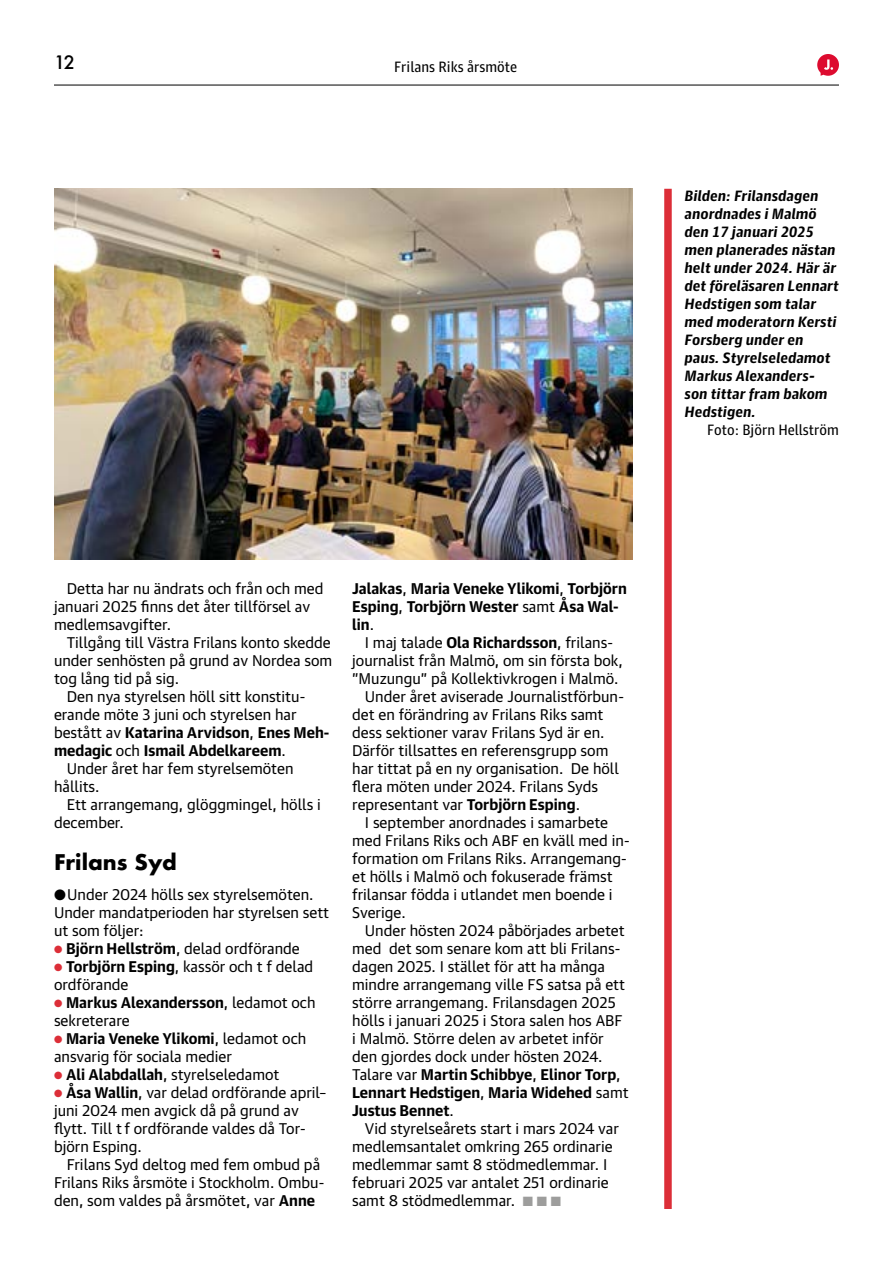
<style>
.page{position:relative;width:893px;height:1263px;background:#fff}
.page>*{position:absolute;margin:0;border:0;box-sizing:border-box;transform-origin:0 0}
.t1{font:700 21px "Futura";color:#000}
.t2{font:500 18px "Futura";color:#000}
.t3{font:15px/18px "Guardian Text Sans";color:#000}
.t4{font:italic 700 15px/18px "Guardian Agate Sans 2";color:#000}
.t5{font:700 15px/18px "Guardian Text Sans";color:#000}
.t6{font:15px "Guardian Agate Sans 2";color:#000}
.s1{font-weight:400}
.s2{color:#dc2e38}
.s3{font-weight:700}
.s4{color:#9d9d9c}
</style>
<div class="page">
<svg style="left:817px;top:54px;width:22px;height:22px"></svg>
<hr style="left:54px;top:85px;width:785px;height:1px;background:#000">
<div style="left:664px;top:189px;width:8px;height:1020px;background:#dc2e38"></div>
<img style="left:54px;top:188px;width:578px;height:371px">
<p class="t2" style="left:54px;top:50px;width:22px">12</p>
<p class="t6" style="left:394px;top:56px;width:124px">Frilans Riks årsmöte</p>
<p class="t4" style="left:685px;top:186px;width:156px">Bilden: Frilansdagen anordnades i Malmö den 17 januari 2025 men planerades nästan helt under 2024. Här är det föreläsaren Lennart<br>Hedstigen som talar med moderatorn Kersti<br>Forsberg under en paus. Styrelseledamot<br>Markus Alexanders&shy;son tittar fram bakom<br>Hedstigen.</p>
<p class="t6" style="left:707px;top:419px;width:133px">Foto: Björn Hellström</p>
<p class="t3" style="left:54px;top:578px;width:271px;text-indent:13px">Detta har nu ändrats och från och med januari 2025 finns det åter tillförsel av medlemsavgifter.</p>
<p class="t3" style="left:67px;top:632px;width:265px">Tillgång till Västra Frilans konto skedde</p>
<p class="t3" style="left:54px;top:650px;width:280px">under senhösten på grund av Nordea som</p>
<p class="t3" style="left:54px;top:668px;width:127px">tog lång tid på sig.</p>
<p class="t3" style="left:67px;top:686px;width:240px">Den nya styrelsen höll sitt konstitu-</p>
<p class="t3" style="left:54px;top:704px;width:244px">erande möte 3 juni och styrelsen har</p>
<p class="t5" style="left:54px;top:723px;width:277px"><span class="s1">bestått av</span> Katarina Arvidson<span class="s1">,</span> Enes Meh-</p>
<p class="t5" style="left:54px;top:741px;width:233px">medagic <span class="s1">och</span> Ismail Abdelkareem<span class="s1">.</span></p>
<p class="t3" style="left:67px;top:758px;width:228px">Under året har fem styrelsemöten</p>
<p class="t3" style="left:54px;top:776px;width:47px">hållits.</p>
<p class="t3" style="left:67px;top:794px;width:256px">Ett arrangemang, glöggmingel, hölls i</p>
<p class="t3" style="left:54px;top:812px;width:71px">december.</p>
<h1 class="t1" style="left:54px;top:847px;width:124px">Frilans Syd</h1>
<p class="t3" style="left:54px;top:884px;width:277px">●Under 2024 hölls sex styrelsemöten.<br>Under mandatperioden har styrelsen sett ut som följer:</p>
<p class="t3" style="left:54px;top:938px;width:247px"><span class="s2">●</span> <span class="s3">Björn Hellström</span>, delad ordförande</p>
<p class="t3" style="left:54px;top:956px;width:261px"><span class="s2">●</span> <span class="s3">Torbjörn Esping</span>, kassör och t f delad ordförande</p>
<p class="t3" style="left:54px;top:992px;width:263px"><span class="s2">●</span> <span class="s3">Markus Alexandersson</span>, ledamot och sekreterare</p>
<p class="t3" style="left:54px;top:1028px;width:254px"><span class="s2">●</span> <span class="s3">Maria Veneke Ylikomi</span>, ledamot och ansvarig för sociala medier</p>
<p class="t3" style="left:54px;top:1064px;width:227px"><span class="s2">●</span> <span class="s3">Ali Alabdallah</span>, styrelseledamot</p>
<p class="t3" style="left:54px;top:1082px;width:274px"><span class="s2">●</span> <span class="s3">Åsa Wallin</span>, var delad ordförande april– juni 2024 men avgick då på grund av flytt. Till t f ordförande valdes då Tor&shy;björn Esping.</p>
<p class="t3" style="left:54px;top:1154px;width:272px;text-indent:13px">Frilans Syd deltog med fem ombud på<br>Frilans Riks årsmöte i Stockholm. Ombu&shy;den, som valdes på årsmötet, var <span class="s3">Anne</span></p>
<p class="t5" style="left:352px;top:579px;width:276px">Jalakas<span class="s1">,</span> Maria Veneke Ylikomi<span class="s1">,</span> Torbjörn<br>Esping<span class="s1">,</span> Torbjörn Wester <span class="s1">samt</span> Åsa Wal&shy;lin<span class="s1">.</span></p>
<p class="t3" style="left:365px;top:632px;width:250px">I maj talade <span class="s3">Ola Richardsson</span>, frilans-</p>
<p class="t3" style="left:352px;top:650px;width:272px">journalist från Malmö, om sin första bok,</p>
<p class="t3" style="left:352px;top:668px;width:268px">”Muzungu” på Kollektivkrogen i Malmö.</p>
<p class="t3" style="left:365px;top:686px;width:261px">Under året aviserade Journalistförbun-</p>
<p class="t3" style="left:352px;top:704px;width:253px">det en förändring av Frilans Riks samt</p>
<p class="t3" style="left:352px;top:722px;width:254px">dess sektioner varav Frilans Syd är en.</p>
<p class="t3" style="left:352px;top:740px;width:258px">Därför tillsattes en referensgrupp som</p>
<p class="t3" style="left:352px;top:758px;width:268px">har tittat på en ny organisation. De höll</p>
<p class="t3" style="left:352px;top:776px;width:247px">flera möten under 2024. Frilans Syds</p>
<p class="t3" style="left:352px;top:794px;width:229px">representant var <span class="s3">Torbjörn Esping</span>.</p>
<p class="t3" style="left:365px;top:812px;width:245px">I september anordnades i samarbete</p>
<p class="t3" style="left:352px;top:830px;width:279px">med Frilans Riks och ABF en kväll med in-</p>
<p class="t3" style="left:352px;top:848px;width:276px">formation om Frilans Riks. Arrangemang-</p>
<p class="t3" style="left:352px;top:866px;width:262px">et hölls i Malmö och fokuserade främst</p>
<p class="t3" style="left:352px;top:884px;width:262px">frilansar födda i utlandet men boende i</p>
<p class="t3" style="left:352px;top:902px;width:55px">Sverige.</p>
<p class="t3" style="left:365px;top:920px;width:261px">Under hösten 2024 påbörjades arbetet</p>
<p class="t3" style="left:352px;top:938px;width:270px">med det som senare kom att bli Frilans-</p>
<p class="t3" style="left:352px;top:956px;width:254px">dagen 2025. I stället för att ha många</p>
<p class="t3" style="left:352px;top:974px;width:274px">mindre arrangemang ville FS satsa på ett</p>
<p class="t3" style="left:352px;top:992px;width:265px">större arrangemang. Frilansdagen 2025</p>
<p class="t3" style="left:352px;top:1010px;width:272px">hölls i januari 2025 i Stora salen hos ABF</p>
<p class="t3" style="left:352px;top:1028px;width:253px">i Malmö. Större delen av arbetet inför</p>
<p class="t3" style="left:352px;top:1046px;width:252px">den gjordes dock under hösten 2024.</p>
<p class="t5" style="left:352px;top:1065px;width:270px"><span class="s1">Talare var</span> Martin Schibbye<span class="s1">,</span> Elinor Torp<span class="s1">,</span></p>
<p class="t5" style="left:352px;top:1083px;width:278px">Lennart Hedstigen<span class="s1">,</span> Maria Widehed <span class="s1">samt</span></p>
<p class="t5" style="left:352px;top:1101px;width:103px">Justus Bennet<span class="s1">.</span></p>
<p class="t3" style="left:365px;top:1118px;width:255px">Vid styrelseårets start i mars 2024 var</p>
<p class="t3" style="left:352px;top:1136px;width:262px">medlemsantalet omkring 265 ordinarie</p>
<p class="t3" style="left:352px;top:1154px;width:257px">medlemmar samt 8 stödmedlemmar. I</p>
<p class="t3" style="left:352px;top:1172px;width:258px">februari 2025 var antalet 251 ordinarie</p>
<p class="t3" style="left:352px;top:1190px;width:210px">samt 8 stödmedlemmar. <span class="s4">■</span> <span class="s4">■</span> <span class="s4">■</span></p>
</div>
